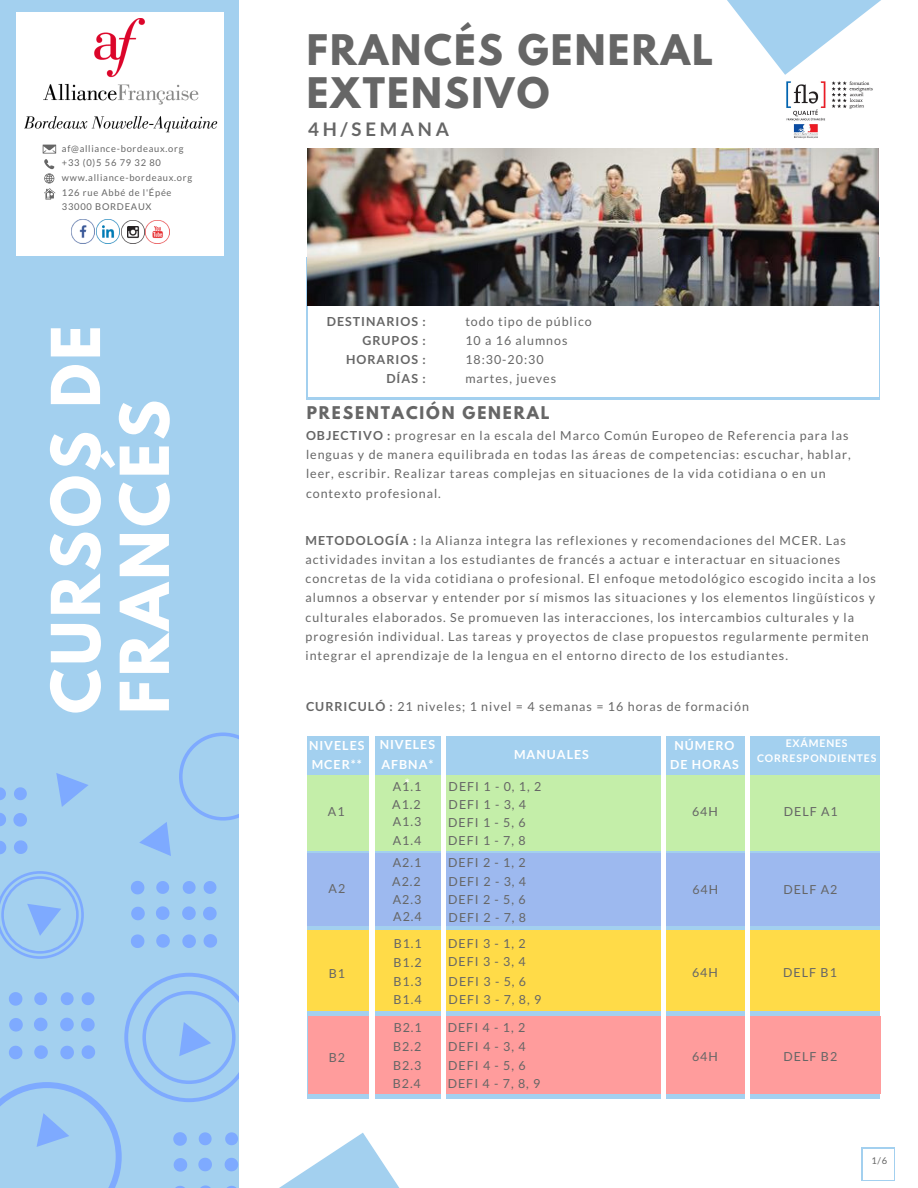
<style>
.page{position:relative;width:918px;height:1188px;background:#fff}
.page>*{position:absolute;margin:0;border:0;box-sizing:border-box;transform-origin:0 0}
.t1{font:700 59.7px/68.8px "League Spartan";letter-spacing:.06em;color:#fff}
.t2{font:700 37.35px/42.8px "League Spartan";letter-spacing:.06em;color:#666}
.t3{font:700 18.75px "Lato";letter-spacing:.2em;color:#666}
.t4{font:700 15.6px "League Spartan";letter-spacing:.12em;color:#666}
.t5{font:12.45px/19.2px "Lato";letter-spacing:.08em;color:#666}
.t6{font:700 12.45px/19.2px "Lato";letter-spacing:.08em;color:#fff;text-align:center}
.t7{font:700 12.45px/19.2px "Lato";letter-spacing:.08em;color:#666;text-align:right}
.t8{font:700 10.5px "Lato";letter-spacing:.08em;color:#fff}
.t9{font:9.3px/14.7px "Lato";letter-spacing:.08em;color:#666}
.s1{font-weight:700}
</style>
<div class="page">
<div style="left:0;top:0;width:240px;height:1188px;background:#a3d0ef"></div>
<div style="left:17px;top:28px;width:207px;height:213px;background:#fff"></div>
<div style="left:17px;top:12px;width:207px;height:16px;background:#fff"></div>
<div style="left:17px;top:241px;width:207px;height:14px;background:#fff"></div>
<svg style="left:43px;top:145px;width:13px;height:55px"></svg>
<svg style="left:727px;top:0;width:154px;height:75px"></svg>
<svg style="left:0;top:871px;width:84px;height:88px"></svg>
<svg style="left:182px;top:906px;width:14px;height:14px"></svg>
<svg style="left:203px;top:907px;width:14px;height:13px"></svg>
<svg style="left:156px;top:906px;width:13px;height:14px"></svg>
<svg style="left:131px;top:907px;width:14px;height:13px"></svg>
<svg style="left:131px;top:934px;width:13px;height:14px"></svg>
<svg style="left:156px;top:934px;width:14px;height:14px"></svg>
<svg style="left:182px;top:934px;width:14px;height:14px"></svg>
<svg style="left:204px;top:934px;width:13px;height:14px"></svg>
<svg style="left:131px;top:881px;width:13px;height:13px"></svg>
<svg style="left:156px;top:881px;width:13px;height:13px"></svg>
<svg style="left:183px;top:881px;width:13px;height:13px"></svg>
<svg style="left:204px;top:881px;width:12px;height:13px"></svg>
<svg style="left:306px;top:257px;width:574px;height:142px;background:#a5ceeb"></svg>
<div style="left:308px;top:304px;width:570px;height:93px;background:#fff"></div>
<img style="left:308px;top:148px;width:571px;height:158px">
<svg style="left:0;top:813px;width:6px;height:13px"></svg>
<svg style="left:13px;top:813px;width:14px;height:14px"></svg>
<svg style="left:0;top:841px;width:6px;height:13px"></svg>
<svg style="left:14px;top:840px;width:14px;height:14px"></svg>
<svg style="left:0;top:787px;width:6px;height:13px"></svg>
<svg style="left:14px;top:787px;width:13px;height:13px"></svg>
<svg style="left:56px;top:773px;width:32px;height:34px"></svg>
<hr style="left:862px;top:1149px;width:1px;height:31px;background:#a3d0ef">
<hr style="left:894px;top:1149px;width:1px;height:31px;background:#a3d0ef">
<hr style="left:863px;top:1180px;width:31px;height:1px;background:#a3d0ef">
<hr style="left:863px;top:1148px;width:31px;height:1px;background:#a3d0ef">
<svg style="left:139px;top:733px;width:101px;height:133px"></svg>
<svg style="left:0;top:973px;width:499px;height:215px"></svg>
<img style="left:786px;top:81px;width:87px;height:58px">
<img style="left:146px;top:220px;width:23px;height:24px">
<img style="left:122px;top:221px;width:22px;height:22px">
<img style="left:71px;top:220px;width:49px;height:24px">
<div style="left:307px;top:736px;width:573px;height:362px;background:#a3d0ef"></div>
<div style="left:307px;top:930px;width:573px;height:80px;background:#ffdb48"></div>
<div style="left:307px;top:776px;width:573px;height:74px;background:#c4eea9"></div>
<div style="left:307px;top:854px;width:572px;height:72px;background:#9db9ef"></div>
<div style="left:308px;top:1016px;width:572px;height:78px;background:#ff9c9c"></div>
<div style="left:745px;top:734px;width:5px;height:417px;background:#fff"></div>
<hr style="left:662px;top:733px;width:4px;height:415px;background:#fff">
<div style="left:441px;top:734px;width:5px;height:412px;background:#fff"></div>
<hr style="left:370px;top:730px;width:4px;height:390px;background:#fff">
<img style="left:24px;top:19px;width:194px;height:114px">
<h2 class="t2" style="left:307px;top:33px;width:408px">FRANCÉS GENERAL<br>EXTENSIVO</h2>
<p class="t9" style="left:62px;top:141px;width:132px">af@alliance-bordeaux.org +33 (0)5 56 79 32 80 www.alliance-bordeaux.org<br>126 rue Abbé de l'Épée<br>33000 BORDEAUX</p>
<h3 class="t3" style="left:308px;top:117px;width:142px">4H/SEMANA</h3>
<h1 class="t1" style="left:49px;top:714px;width:390px;rotate:-90deg">CURSOS DE<br>FRANCÉS</h1>
<p class="t7" style="left:327px;top:311px;width:100px">DESTINARIOS :<br>GRUPOS :<br>HORARIOS :<br>DÍAS :</p>
<p class="t5" style="left:465px;top:311px;width:128px">todo tipo de público<br>10 a 16 alumnos<br>18:30-20:30 martes, jueves</p>
<p class="t4" style="left:307px;top:405px;width:244px">PRESENTACIÓN GENERAL</p>
<p class="t5" style="left:306px;top:426px;width:546px"><span class="s1">OBJECTIVO :</span> progresar en la escala del Marco Común Europeo de Referencia para las lenguas y de manera equilibrada en todas las áreas de competencias: escuchar, hablar, leer, escribir. Realizar tareas complejas en situaciones de la vida cotidiana o en un contexto profesional.</p>
<p class="t5" style="left:306px;top:531px;width:572px"><span class="s1">METODOLOGÍA :</span> la Alianza integra las reflexiones y recomendaciones del MCER. Las actividades invitan a los estudiantes de francés a actuar e interactuar en situaciones concretas de la vida cotidiana o profesional. El enfoque metodológico escogido incita a los alumnos a observar y entender por sí mismos las situaciones y los elementos lingüísticos y culturales elaborados. Se promueven las interacciones, los intercambios culturales y la progresión individual. Las tareas y proyectos de clase propuestos regularmente permiten integrar el aprendizaje de la lengua en el entorno directo de los estudiantes.</p>
<p class="t5" style="left:306px;top:697px;width:444px"><span class="s1">CURRICULÓ :</span> 21 niveles; 1 nivel = 4 semanas = 16 horas de formación</p>
<p class="t6" style="left:309px;top:736px;width:57px;text-align:left">NIVELES<br>MCER**</p>
<p class="t6" style="left:380px;top:735px;width:57px">NIVELES<br>AFBNA* *</p>
<p class="t8" style="left:786px;top:736px;width:63px">EXÁMENES</p>
<p class="t6" style="left:670px;top:735px;width:70px">NÚMERO<br>DE HORAS</p>
<p class="t6" style="left:514px;top:745px;width:76px">MANUALES</p>
<p class="t8" style="left:757px;top:752px;width:121px">CORRESPONDIENTES</p>
<p class="t5" style="left:449px;top:778px;width:94px;line-height:17.5px">DEFI 1 - 0, 1, 2<br>DEFI 1 - 3, 4</p>
<p class="t5" style="left:392px;top:777px;width:30px;line-height:18.5px">A1.1<br>A1.2</p>
<p class="t5" style="left:784px;top:801px;width:56px">DELF A1</p>
<p class="t5" style="left:328px;top:802px;width:18px">A1</p>
<p class="t5" style="left:692px;top:802px;width:27px">64H</p>
<p class="t5" style="left:393px;top:812px;width:30px">A1.3</p>
<p class="t5" style="left:448px;top:812px;width:79px">DEFI 1 - 5, 6</p>
<p class="t5" style="left:393px;top:830px;width:30px">A1.4</p>
<p class="t5" style="left:448px;top:830px;width:79px">DEFI 1 - 7, 8</p>
<p class="t5" style="left:329px;top:879px;width:18px">A2</p>
<p class="t5" style="left:329px;top:964px;width:18px">B1</p>
<p class="t5" style="left:392px;top:852px;width:30px">A2.1<br>A2.2</p>
<p class="t5" style="left:393px;top:889px;width:30px">A2.3</p>
<p class="t5" style="left:394px;top:934px;width:30px">B1.1</p>
<p class="t5" style="left:393px;top:972px;width:30px">B1.3</p>
<p class="t5" style="left:448px;top:853px;width:80px;line-height:18.5px;text-align:justify">DEFI 2 - 1, 2<br>DEFI 2 - 3, 4<br>DEFI 2 - 5, 6</p>
<p class="t5" style="left:448px;top:934px;width:79px">DEFI 3 - 1, 2</p>
<p class="t5" style="left:449px;top:971px;width:79px">DEFI 3 - 5, 6</p>
<p class="t5" style="left:393px;top:907px;width:30px">A2.4</p>
<p class="t5" style="left:449px;top:907px;width:79px">DEFI 2 - 7, 8</p>
<p class="t5" style="left:448px;top:952px;width:79px">DEFI 3 - 3, 4</p>
<p class="t5" style="left:393px;top:953px;width:30px">B1.2</p>
<p class="t5" style="left:692px;top:879px;width:27px">64H</p>
<p class="t5" style="left:692px;top:963px;width:27px">64H</p>
<p class="t5" style="left:783px;top:879px;width:56px">DELF A2</p>
<p class="t5" style="left:783px;top:962px;width:55px">DELF B1</p>
<p class="t5" style="left:393px;top:990px;width:30px">B1.4</p>
<p class="t5" style="left:449px;top:990px;width:94px">DEFI 3 - 7, 8, 9</p>
<p class="t5" style="left:329px;top:1047px;width:18px">B2</p>
<p class="t5" style="left:394px;top:1017px;width:30px">B2.1</p>
<p class="t5" style="left:393px;top:1036px;width:30px">B2.2</p>
<p class="t5" style="left:393px;top:1055px;width:30px">B2.3</p>
<p class="t5" style="left:448px;top:1018px;width:79px">DEFI 4 - 1, 2</p>
<p class="t5" style="left:448px;top:1055px;width:79px">DEFI 4 - 5, 6</p>
<p class="t5" style="left:448px;top:1036px;width:79px">DEFI 4 - 3, 4</p>
<p class="t5" style="left:692px;top:1047px;width:27px">64H</p>
<p class="t5" style="left:784px;top:1047px;width:55px">DELF B2</p>
<p class="t5" style="left:393px;top:1074px;width:30px">B2.4</p>
<p class="t5" style="left:448px;top:1074px;width:94px">DEFI 4 - 7, 8, 9</p>
<p class="t9" style="left:871px;top:1153px;width:17px">1/6</p>
</div>
